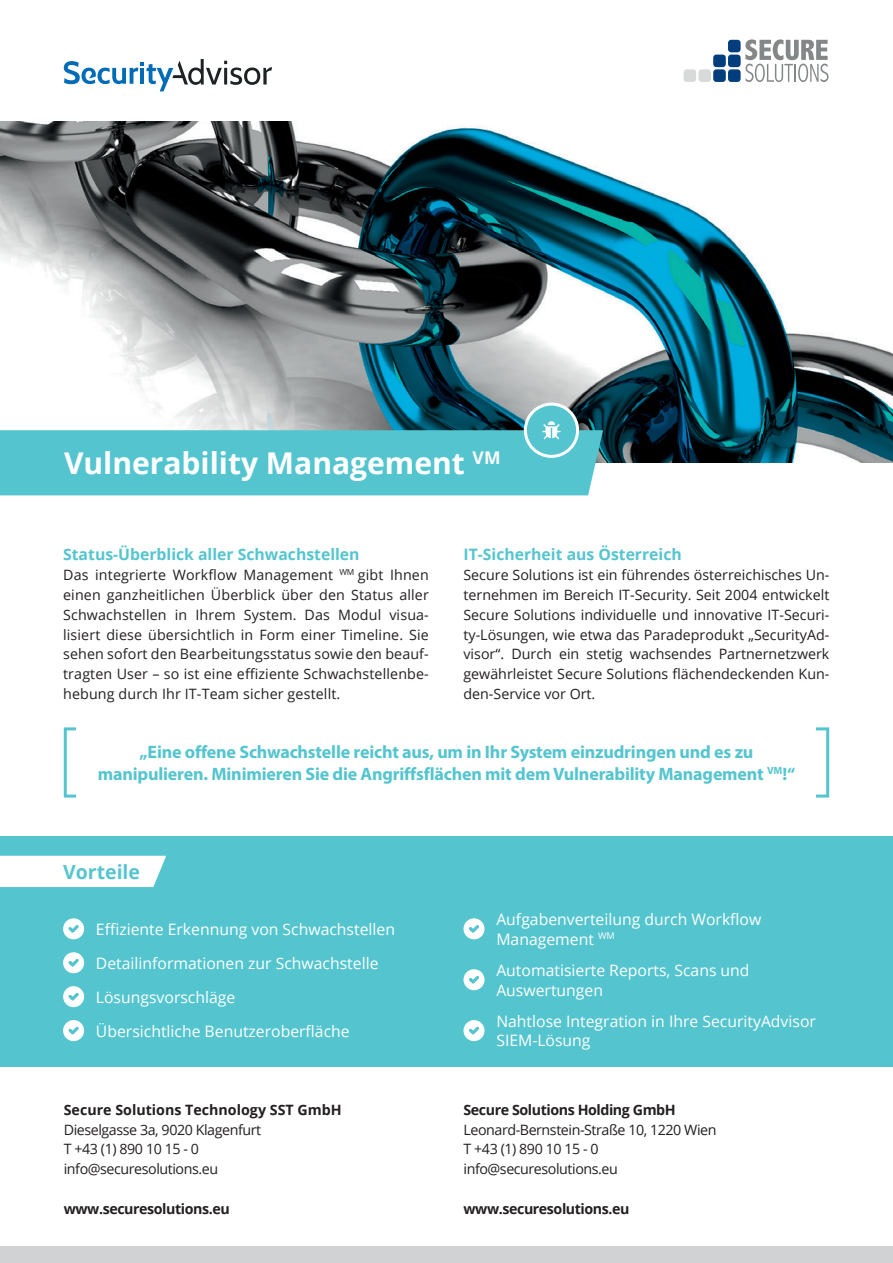
<style>
.page{position:relative;width:893px;height:1263px;background:#fff}
.page>*{position:absolute;margin:0;border:0;box-sizing:border-box;transform-origin:0 0}
.t1{font:700 30px "Open Sans";color:#fff}
.t2{font:700 19.5px "Open Sans";color:#54c5cf}
.t3{font:700 18px/21.6px "Myriad Pro";letter-spacing:-.01em;color:#54c5cf;text-align:center}
.t4{font:15.75px/33.9px "Open Sans";color:#fff}
.t5{font:700 15.75px "Open Sans";color:#54c5cf}
.t6{font:14.25px/19.8px "Open Sans";letter-spacing:-.03em;color:#231f20;text-align:justify}
.t7{font:700 14.25px "Open Sans";letter-spacing:-.03em;color:#231f20}
.t8{font:700 14.25px "Open Sans";color:#231f20}
</style>
<div class="page">
<img style="left:0;top:122px;width:893px;height:340px">
<div style="left:0;top:1247px;width:893px;height:16px;background:#d1d2d4"></div>
<div style="left:64px;top:727px;width:765px;height:70px;background:#fff;border:3px solid #54c5cf"></div>
<div style="left:77px;top:725px;width:739px;height:75px;background:#fff"></div>
<svg style="left:745px;top:39px;width:83px;height:43px"></svg>
<div style="left:728px;top:40px;width:13px;height:12px;background:#023d7d;border-radius:3px"></div>
<div style="left:728px;top:69px;width:13px;height:13px;background:#023d7d;border-radius:3px"></div>
<div style="left:728px;top:55px;width:13px;height:12px;background:#023d7d;border-radius:3px"></div>
<div style="left:713px;top:69px;width:13px;height:13px;background:#023d7d;border-radius:3px"></div>
<div style="left:698px;top:69px;width:13px;height:13px;background:#d8dad9;border-radius:3px"></div>
<div style="left:684px;top:69px;width:12px;height:13px;background:#d8dad9;border-radius:3px"></div>
<div style="left:713px;top:55px;width:13px;height:12px;background:#023d7d;border-radius:3px"></div>
<div style="left:0;top:836px;width:893px;height:230px;background:#54c5cf"></div>
<div style="left:0;top:856px;width:166px;height:31px;background:#fff"></div>
<svg style="left:63px;top:918px;width:21px;height:21px"></svg>
<svg style="left:63px;top:952px;width:21px;height:21px"></svg>
<svg style="left:63px;top:986px;width:21px;height:21px"></svg>
<svg style="left:63px;top:1020px;width:21px;height:21px"></svg>
<svg style="left:463px;top:918px;width:21px;height:21px"></svg>
<svg style="left:463px;top:969px;width:21px;height:21px"></svg>
<svg style="left:463px;top:1020px;width:21px;height:21px"></svg>
<svg style="left:64px;top:59px;width:208px;height:32px"></svg>
<svg style="left:525px;top:404px;width:53px;height:52px"></svg>
<div style="left:524px;top:403px;width:55px;height:55px;border:3px solid #fff;border-radius:50%"></div>
<svg style="left:0;top:421px;width:603px;height:74px;background:#5fc3cc"></svg>
<h1 class="t1" style="left:64px;top:442px;width:438px">Vulnerability Management <sup>VM</sup></h1>
<p class="t5" style="left:63px;top:543px;width:298px">Status-Überblick aller Schwachstellen</p>
<p class="t6" style="left:63px;top:565px;width:367px">Das integrierte Workflow Management <sup>WM</sup> gibt Ihnen einen ganzheitlichen Überblick über den Status aller Schwachstellen in Ihrem System. Das Modul visua&shy;lisiert diese übersichtlich in Form einer Timeline. Sie sehen sofort den Bearbeitungsstatus sowie den beauf&shy;tragten User – so ist eine effiziente Schwachstellenbe&shy;hebung durch Ihr IT-Team sicher gestellt.</p>
<p class="t5" style="left:463px;top:543px;width:220px">IT-Sicherheit aus Österreich</p>
<p class="t6" style="left:463px;top:565px;width:367px">Secure Solutions ist ein führendes österreichisches Un&shy;ternehmen im Bereich IT-Security. Seit 2004 entwickelt Secure Solutions individuelle und innovative IT-Securi&shy;ty-Lösungen, wie etwa das Paradeprodukt „SecurityAd&shy;visor“. Durch ein stetig wachsendes Partnernetzwerk gewährleistet Secure Solutions flächendeckenden Kun&shy;den-Service vor Ort.</p>
<p class="t3" style="left:98px;top:741px;width:699px">„Eine offene Schwachstelle reicht aus, um in Ihr System einzudringen und es zu manipulieren. Minimieren Sie die Angriffsflächen mit dem Vulnerability Management <sup>VM</sup>!“</p>
<h2 class="t2" style="left:63px;top:858px;width:79px">Vorteile</h2>
<p class="t4" style="left:96px;top:912px;width:301px">Effiziente Erkennung von Schwachstellen Detailinformationen zur Schwachstelle Lösungsvorschläge<br>Übersichtliche Benutzeroberfläche</p>
<p class="t4" style="left:496px;top:909px;width:267px;line-height:19.5px">Aufgabenverteilung durch Workflow<br>Management <sup>WM</sup></p>
<p class="t4" style="left:496px;top:960px;width:255px;line-height:19.5px">Automatisierte Reports, Scans und<br>Auswertungen</p>
<p class="t4" style="left:496px;top:1011px;width:321px;line-height:19.5px">Nahtlose Integration in Ihre SecurityAdvisor<br>SIEM-Lösung</p>
<p class="t8" style="left:64px;top:1099px;width:279px">Secure Solutions Technology SST GmbH</p>
<p class="t6" style="left:64px;top:1119px;width:199px;text-align:left">Dieselgasse 3a, 9020 Klagenfurt<br>T +43 (1) 890 10 15 - 0 info@securesolutions.eu</p>
<p class="t7" style="left:64px;top:1198px;width:168px">www.securesolutions.eu</p>
<p class="t7" style="left:463px;top:1099px;width:214px">Secure Solutions Holding GmbH</p>
<p class="t6" style="left:463px;top:1119px;width:255px;text-align:left">Leonard-Bernstein-Straße 10, 1220 Wien<br>T +43 (1) 890 10 15 - 0 info@securesolutions.eu</p>
<p class="t7" style="left:463px;top:1198px;width:168px">www.securesolutions.eu</p>
</div>
